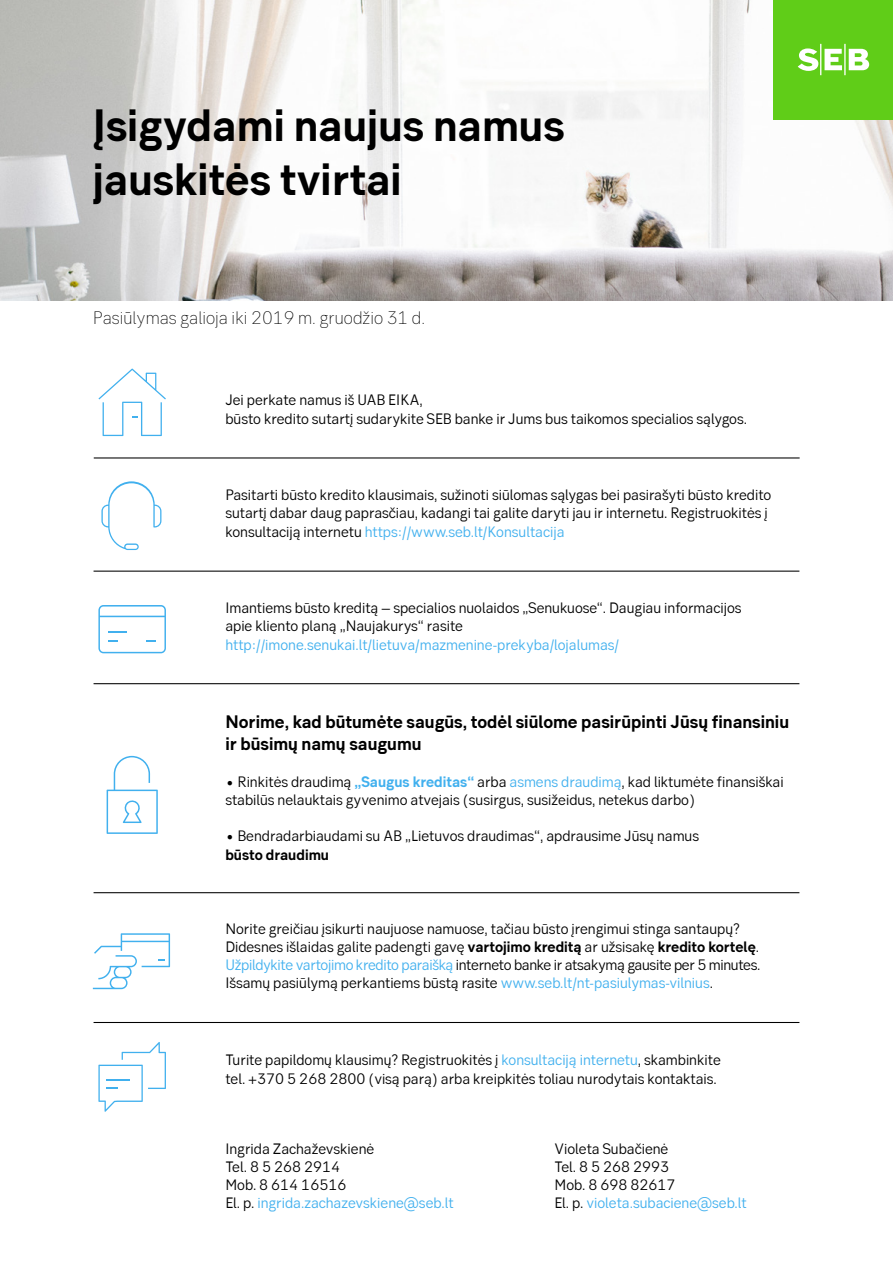
<style>
.page{position:relative;width:893px;height:1263px;background:#fff}
.page>*{position:absolute;margin:0;border:0;box-sizing:border-box;transform-origin:0 0}
.t1{font:700 45px/54px "SEB Sans Serif";color:#000}
.t2{font:700 18px/21.6px "SEB Sans Serif";color:#000}
.t3{font:300 18px "SEB Sans Serif";color:#000}
.t4{font:15px/18px "SEB Sans Serif";color:#000}
.t5{font:15px "SEB Sans Serif";color:#41b0ee}
.t6{font:700 15px "SEB Sans Serif";color:#000}
.s1{color:#41b0ee}
.s2{font-weight:700;color:#41b0ee}
.s3{font-weight:700}
</style>
<div class="page">
<img style="left:0;top:0;width:893px;height:300px">
<hr style="left:94px;top:892px;width:705px;height:1px;background:#000">
<hr style="left:94px;top:1022px;width:705px;height:1px;background:#000">
<hr style="left:94px;top:571px;width:705px;height:1px;background:#000">
<hr style="left:94px;top:683px;width:705px;height:1px;background:#000">
<hr style="left:94px;top:457px;width:706px;height:1px;background:#000">
<div style="left:774px;top:0;width:119px;height:119px;background:#60cd18"></div>
<svg style="left:798px;top:44px;width:71px;height:31px"></svg>
<svg style="left:98px;top:605px;width:68px;height:48px"></svg>
<svg style="left:107px;top:756px;width:51px;height:78px"></svg>
<svg style="left:93px;top:933px;width:77px;height:56px"></svg>
<svg style="left:101px;top:481px;width:60px;height:69px"></svg>
<svg style="left:98px;top:1042px;width:68px;height:70px"></svg>
<svg style="left:98px;top:368px;width:68px;height:68px"></svg>
<h1 class="t1" style="left:93px;top:98px;width:473px">Įsigydami naujus namus jauskitės tvirtai</h1>
<p class="t3" style="left:93px;top:307px;width:334px">Pasiūlymas galioja iki 2019 m. gruodžio 31 d.</p>
<p class="t4" style="left:225px;top:390px;width:523px;line-height:18.9px">Jei perkate namus iš UAB EIKA,<br>būsto kredito sutartį sudarykite SEB banke ir Jums bus taikomos specialios sąlygos.</p>
<p class="t4" style="left:225px;top:486px;width:547px;line-height:18.5px">Pasitarti būsto kredito klausimais, sužinoti siūlomas sąlygas bei pasirašyti būsto kredito sutartį dabar daug paprasčiau, kadangi tai galite daryti jau ir internetu. Registruokitės į konsultaciją internetu <span class="s1">https://www.seb.lt/Konsultacija</span></p>
<p class="t4" style="left:225px;top:599px;width:518px">Imantiems būsto kreditą – specialios nuolaidos „Senukuose“. Daugiau informacijos apie kliento planą „Naujakurys“ rasite</p>
<p class="t5" style="left:225px;top:636px;width:395px">http://imone.senukai.lt/lietuva/mazmenine-prekyba/lojalumas/</p>
<p class="t2" style="left:225px;top:711px;width:565px">Norime, kad būtumėte saugūs, todėl siūlome pasirūpinti Jūsų finansiniu ir būsimų namų saugumu</p>
<p class="t4" style="left:225px;top:772px;width:560px">• Rinkitės draudimą <span class="s2">„Saugus kreditas“</span> arba <span class="s1">asmens draudimą</span>, kad liktumėte finansiškai stabilūs nelauktais gyvenimo atvejais (susirgus, susižeidus, netekus darbo)</p>
<p class="t4" style="left:225px;top:826px;width:475px">• Bendradarbiaudami su AB „Lietuvos draudimas“, apdrausime Jūsų namus</p>
<p class="t6" style="left:225px;top:846px;width:105px">būsto draudimu</p>
<p class="t4" style="left:225px;top:920px;width:537px">Norite greičiau įsikurti naujuose namuose, tačiau būsto įrengimui stinga santaupų?<br>Didesnes išlaidas galite padengti gavę <span class="s3">vartojimo kreditą</span> ar užsisakę <span class="s3">kredito kortelę</span>.<br><span class="s1">Užpildykite vartojimo kredito paraišką</span> interneto banke ir atsakymą gausite per 5 minutes.<br>Išsamų pasiūlymą perkantiems būstą rasite <span class="s1">www.seb.lt/nt-pasiulymas-vilnius</span>.</p>
<p class="t4" style="left:225px;top:1050px;width:497px;line-height:18.9px">Turite papildomų klausimų? Registruokitės į <span class="s1">konsultaciją internetu</span>, skambinkite tel. +370 5 268 2800 (visą parą) arba kreipkitės toliau nurodytais kontaktais.</p>
<p class="t4" style="left:225px;top:1139px;width:230px">Ingrida Zachaževskienė<br>Tel. 8 5 268 2914<br>Mob. 8 614 16516<br>El. p. <span class="s1">ingrida.zachazevskiene@seb.lt</span></p>
<p class="t4" style="left:554px;top:1139px;width:194px">Violeta Subačienė<br>Tel. 8 5 268 2993<br>Mob. 8 698 82617<br>El. p. <span class="s1">violeta.subaciene@seb.lt</span></p>
</div>
